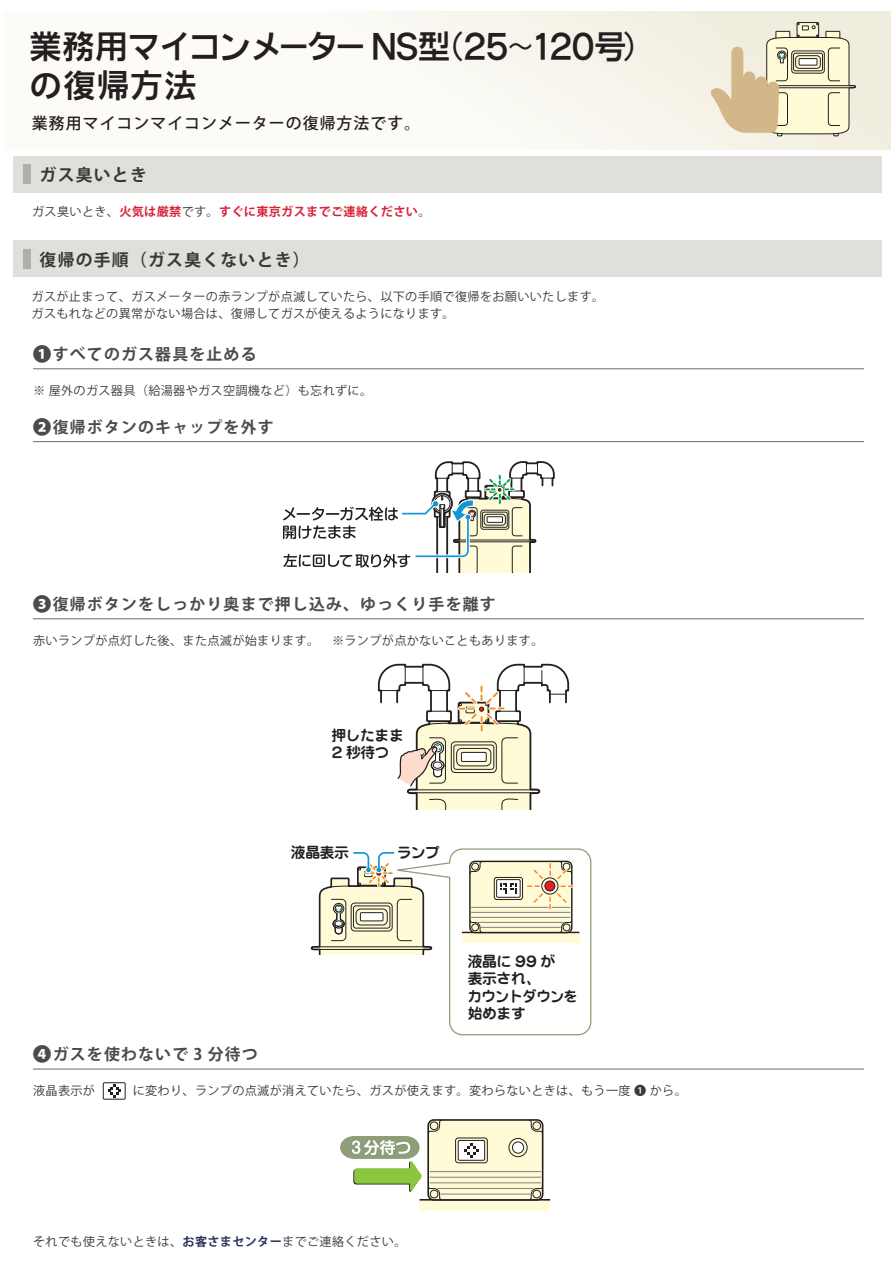
<style>
.page{position:relative;width:893px;height:1263px;background:#fff}
.page>*{position:absolute;margin:0;border:0;box-sizing:border-box;transform-origin:0 0}
.t1{font:32.7px/38.4px "OT NIS S6";letter-spacing:-.02em;color:#231f20}
.t2{font:700 16.8px "Koz Go Pro";letter-spacing:.075em;color:#383839}
.t3{font:700 15.9px "Koz Go Pro";letter-spacing:.075em;color:#4a4b4c}
.t4{font:500 15.9px "Koz Go Pro";letter-spacing:.065em;color:#231f20}
.t5{font:14.85px/17.5px "OT NIS R8 N";letter-spacing:-.025em;color:#231f20}
.t6{font:12.15px/17.7px "Koz Go Pro";letter-spacing:.025em;color:#373839}
.t7{font:700 12.15px "Koz Go Pro";letter-spacing:.025em;color:#d9223a}
.s1{font-weight:400;color:#373839}
.s2{font-size:18.75px}
.s3{font-weight:700;color:#2c355e}
</style>
<div class="page">
<div style="left:5px;top:12px;width:886px;height:137px;background:linear-gradient(to right,#fffffc,#f2efe2)"></div>
<div style="left:13px;top:156px;width:869px;height:36px;background:#e0dfd9"></div>
<div style="left:23px;top:164px;width:8px;height:20px;background:#aeafae"></div>
<hr style="left:33px;top:368px;width:831px;height:1px;background:#696b6d">
<hr style="left:33px;top:441px;width:831px;height:1px;background:#696b6d">
<hr style="left:33px;top:618px;width:831px;height:1px;background:#696b6d">
<hr style="left:33px;top:1068px;width:831px;height:1px;background:#696b6d">
<div style="left:13px;top:241px;width:869px;height:36px;background:#e0dfd9"></div>
<div style="left:23px;top:249px;width:8px;height:19px;background:#aeafae"></div>
<svg style="left:710px;top:22px;width:146px;height:115px;background:#e2d9bd"></svg>
<svg style="left:283px;top:461px;width:272px;height:111px"></svg>
<svg style="left:310px;top:848px;width:282px;height:188px"></svg>
<svg style="left:377px;top:663px;width:193px;height:147px"></svg>
<div style="left:420px;top:1200px;width:130px;height:11px;background:#fffbd6"></div>
<hr style="left:420px;top:1199px;width:130px;height:1px;background:#231f20">
<div style="left:428px;top:1120px;width:115px;height:80px;background:#fffbd6;border-radius:6px"></div>
<div style="left:427px;top:1119px;width:116px;height:82px;border:2px solid #231f20;border-radius:6px"></div>
<div style="left:458px;top:1140px;width:27px;height:20px;background:#fff"></div>
<div style="left:458px;top:1140px;width:27px;height:21px;border:1px solid #231f20"></div>
<div style="left:455px;top:1138px;width:33px;height:25px;border:1px solid #231f20;border-radius:3px"></div>
<svg style="left:428px;top:1120px;width:14px;height:14px"></svg>
<svg style="left:529px;top:1120px;width:14px;height:14px"></svg>
<svg style="left:428px;top:1186px;width:14px;height:14px"></svg>
<svg style="left:529px;top:1186px;width:14px;height:14px"></svg>
<div style="left:512px;top:1142px;width:12px;height:11px;background:#fff;border-radius:50%"></div>
<div style="left:512px;top:1141px;width:12px;height:12px;border:1px solid #231f20;border-radius:50%"></div>
<div style="left:509px;top:1138px;width:18px;height:19px;border:1px solid #231f20;border-radius:50%"></div>
<hr style="left:430px;top:1171px;width:111px;height:1px;background:#808285">
<hr style="left:430px;top:1177px;width:111px;height:1px;background:#808285">
<hr style="left:430px;top:1182px;width:111px;height:1px;background:#808285">
<hr style="left:438px;top:1188px;width:95px;height:1px;background:#808285">
<hr style="left:441px;top:1194px;width:89px;height:1px;background:#808285">
<svg style="left:464px;top:1143px;width:15px;height:15px"></svg>
<svg style="left:340px;top:1136px;width:82px;height:56px"></svg>
<div style="left:103px;top:1082px;width:22px;height:17px;border:1px solid #231f20"></div>
<div style="left:105px;top:1084px;width:19px;height:13px;background:#fff"></div>
<svg style="left:108px;top:1085px;width:13px;height:12px"></svg>
<h1 class="t1" style="left:30px;top:29px;width:621px">業務用マイコンメーター NS型（25～120号）の復帰方法</h1>
<h3 class="t4" style="left:32px;top:113px;width:390px">業務用マイコンマイコンメーターの復帰方法です。</h3>
<h2 class="t2" style="left:40px;top:164px;width:109px">ガス臭いとき</h2>
<p class="t7" style="left:32px;top:204px;width:400px"><span class="s1">ガス臭いとき、</span>火気は厳禁<span class="s1">です。</span>すぐに東京ガスまでご連絡ください<span class="s1">。</span></p>
<h2 class="t2" style="left:40px;top:249px;width:272px">復帰の手順（ガス臭くないとき）</h2>
<p class="t6" style="left:32px;top:288px;width:574px">ガスが止まって、ガスメーターの赤ランプが点滅していたら、以下の手順で復帰をお願いいたします。ガスもれなどの異常がない場合は、復帰してガスが使えるようになります。</p>
<h3 class="t3" style="left:33px;top:344px;width:225px"><span class="s2">❶</span>すべてのガス器具を止める</h3>
<p class="t6" style="left:33px;top:382px;width:341px">※ 屋外のガス器具（給湯器やガス空調機など）も忘れずに。</p>
<h3 class="t3" style="left:33px;top:417px;width:242px"><span class="s2">❷</span>復帰ボタンのキャップを外す</h3>
<h3 class="t3" style="left:33px;top:594px;width:465px"><span class="s2">❸</span>復帰ボタンをしっかり奥まで押し込み、ゆっくり手を離す</h3>
<p class="t6" style="left:33px;top:632px;width:512px">赤いランプが点灯した後、また点滅が始まります。　※ランプが点かないこともあります。</p>
<p class="t5" style="left:331px;top:727px;width:74px">押したまま<br>2 秒待つ</p>
<p class="t5" style="left:291px;top:844px;width:60px">液晶表示</p>
<p class="t5" style="left:397px;top:844px;width:44px">ランプ</p>
<h3 class="t3" style="left:33px;top:1044px;width:227px"><span class="s2">❹</span>ガスを使わないで 3 分待つ</h3>
<p class="t5" style="left:468px;top:953px;width:112px">液晶に 99 が<br>表示され、<br>カウントダウンを始めます</p>
<p class="t6" style="left:33px;top:1082px;width:655px">液晶表示が　　　に変わり、ランプの点滅が消えていたら、ガスが使えます。変わらないときは、もう一度 ❶ から。</p>
<p class="t6" style="left:33px;top:1233px;width:375px">それでも使えないときは、<span class="s3">お客さまセンター</span>までご連絡ください。</p>
</div>
